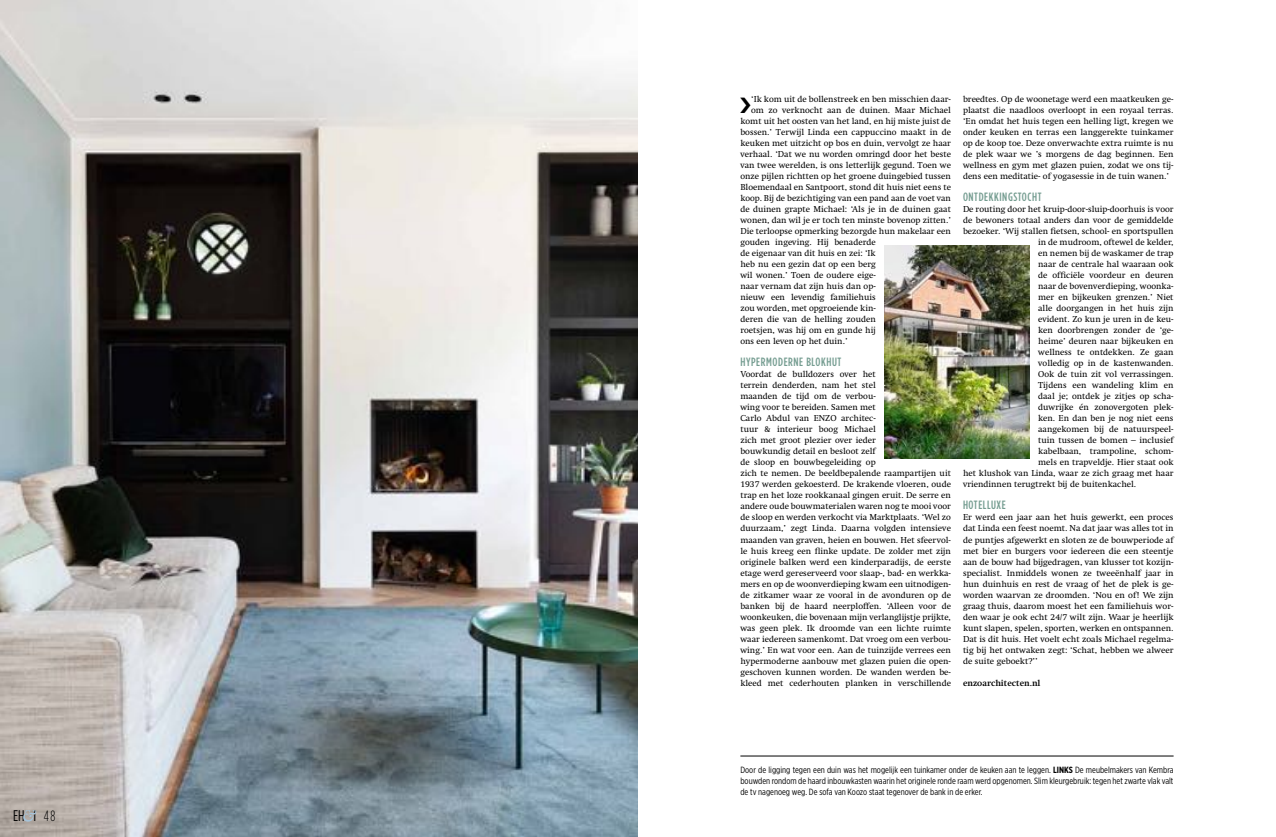
<style>
.page{position:relative;width:1276px;height:837px;background:#fff}
.page>*{position:absolute;margin:0;border:0;box-sizing:border-box;transform-origin:0 0}
.t1{font:15.4px "Gotham Condensed";color:#000}
.t2{font:500 12px "Gotham Condensed";letter-spacing:.05em;color:#749c90}
.t3{font:9px/11px "Gotham X Narrow";color:#000;text-align:justify}
.t4{font:8.8px/11px "Swift LT Pro";color:#000;text-align:justify}
.t5{font:700 8.8px "Swift LT Pro";color:#000}
.s1{font-weight:300;font-size:14.9px}
.s2{font-weight:700}
</style>
<div class="page">
<img style="left:0;top:0;width:638px;height:836px">
<hr style="left:740px;top:755px;width:433px;height:1px;background:#000">
<img style="left:884px;top:245px;width:145px;height:213px">
<svg style="left:23px;top:810px;width:13px;height:11px"></svg>
<h1 class="t1" style="left:13px;top:806px;width:44px">EH I <span class="s1">48</span></h1>
<p class="t4" style="left:751px;top:94px;width:201px">‘Ik kom uit de bollenstreek en ben misschien daar-</p>
<p class="t4" style="left:751px;top:105px;width:201px">om zo verknocht aan de duinen. Maar Michael</p>
<p class="t4" style="left:740px;top:116px;width:212px">komt uit het oosten van het land, en hĳ miste juist de</p>
<p class="t4" style="left:740px;top:127px;width:212px">bossen.’ Terwĳl Linda een cappuccino maakt in de</p>
<p class="t4" style="left:740px;top:138px;width:212px">keuken met uitzicht op bos en duin, vervolgt ze haar</p>
<p class="t4" style="left:740px;top:149px;width:212px">verhaal. ‘Dat we nu worden omringd door het beste</p>
<p class="t4" style="left:740px;top:160px;width:212px">van twee werelden, is ons letterlĳk gegund. Toen we</p>
<p class="t4" style="left:740px;top:171px;width:212px">onze pĳlen richtten op het groene duingebied tussen</p>
<p class="t4" style="left:740px;top:182px;width:212px">Bloemendaal en Santpoort, stond dit huis niet eens te</p>
<p class="t4" style="left:740px;top:193px;width:212px">koop. Bĳ de bezichtiging van een pand aan de voet van</p>
<p class="t4" style="left:740px;top:204px;width:212px">de duinen grapte Michael: ‘Als je in de duinen gaat</p>
<p class="t4" style="left:740px;top:215px;width:212px">wonen, dan wil je er toch ten minste bovenop zitten.’</p>
<p class="t4" style="left:740px;top:226px;width:212px">Die terloopse opmerking bezorgde hun makelaar een</p>
<p class="t4" style="left:740px;top:237px;width:137px">gouden ingeving. Hĳ benaderde</p>
<p class="t4" style="left:740px;top:248px;width:137px">de eigenaar van dit huis en zei: ‘Ik</p>
<p class="t4" style="left:740px;top:259px;width:137px">heb nu een gezin dat op een berg</p>
<p class="t4" style="left:740px;top:270px;width:137px">wil wonen.’ Toen de oudere eige-</p>
<p class="t4" style="left:740px;top:281px;width:137px">naar vernam dat zĳn huis dan op-</p>
<p class="t4" style="left:740px;top:292px;width:137px">nieuw een levendig familiehuis</p>
<p class="t4" style="left:740px;top:303px;width:137px">zou worden, met opgroeiende kin-</p>
<p class="t4" style="left:740px;top:314px;width:137px">deren die van de helling zouden</p>
<p class="t4" style="left:740px;top:325px;width:137px">roetsjen, was hĳ om en gunde hĳ</p>
<p class="t4" style="left:740px;top:336px;width:109px">ons een leven op het duin.’</p>
<h2 class="t2" style="left:740px;top:355px;width:102px">HYPERMODERNE BLOKHUT</h2>
<p class="t4" style="left:740px;top:369px;width:212px;text-align:left">Voordat de bulldozers over het<br>terrein denderden, nam het stel<br>maanden de tĳd om de verbou-<br>wing voor te bereiden. Samen met<br>Carlo Abdul van ENZO architec-<br>tuur &amp; interieur boog Michael<br>zich met groot plezier over ieder<br>bouwkundig detail en besloot zelf<br>de sloop en bouwbegeleiding op<br>zich te nemen. De beeldbepalende raampartĳen uit 1937 werden gekoesterd. De krakende vloeren, oude trap en het loze rookkanaal gingen eruit. De serre en andere oude bouwmaterialen waren nog te mooi voor de sloop en werden verkocht via Marktplaats. ‘Wel zo duurzaam,’ zegt Linda. Daarna volgden intensieve maanden van graven, heien en bouwen. Het sfeervol&shy;le huis kreeg een flinke update. De zolder met zĳn originele balken werd een kinderparadĳs, de eerste etage werd gereserveerd voor slaap-, bad- en werkka&shy;mers en op de woonverdieping kwam een uitnodigen&shy;de zitkamer waar ze vooral in de avonduren op de banken bĳ de haard neerploffen. ‘Alleen voor de woonkeuken, die bovenaan mĳn verlanglĳstje prĳkte, was geen plek. Ik droomde van een lichte ruimte waar iedereen samenkomt. Dat vroeg om een verbou&shy;wing.’ En wat voor een. Aan de tuinzĳde verrees een hypermoderne aanbouw met glazen puien die open&shy;geschoven kunnen worden. De wanden werden be&shy;kleed met cederhouten planken in verschillende</p>
<p class="t4" style="left:963px;top:94px;width:212px">breedtes. Op de woonetage werd een maatkeuken ge&shy;plaatst die naadloos overloopt in een royaal terras. ‘En omdat het huis tegen een helling ligt, kregen we onder keuken en terras een langgerekte tuinkamer op de koop toe. Deze onverwachte extra ruimte is nu de plek waar we ’s morgens de dag beginnen. Een wellness en gym met glazen puien, zodat we ons tĳ&shy;dens een meditatie- of yogasessie in de tuin wanen.’</p>
<h2 class="t2" style="left:963px;top:190px;width:80px">ONTDEKKINGSTOCHT</h2>
<p class="t4" style="left:963px;top:204px;width:212px">De routing door het kruip-door-sluip-doorhuis is voor</p>
<p class="t4" style="left:963px;top:215px;width:212px">de bewoners totaal anders dan voor de gemiddelde</p>
<p class="t4" style="left:963px;top:226px;width:212px">bezoeker. ‘Wĳ stallen fietsen, school- en sportspullen</p>
<p class="t4" style="left:1038px;top:237px;width:137px">in de mudroom, oftewel de kelder,</p>
<p class="t4" style="left:1038px;top:248px;width:137px">en nemen bĳ de waskamer de trap</p>
<p class="t4" style="left:1038px;top:259px;width:137px">naar de centrale hal waaraan ook</p>
<p class="t4" style="left:1038px;top:270px;width:137px">de officiële voordeur en deuren</p>
<p class="t4" style="left:1038px;top:281px;width:137px">naar de bovenverdieping, woonka-</p>
<p class="t4" style="left:1038px;top:292px;width:137px">mer en bĳkeuken grenzen.’ Niet</p>
<p class="t4" style="left:1038px;top:303px;width:137px">alle doorgangen in het huis zĳn</p>
<p class="t4" style="left:1038px;top:314px;width:137px">evident. Zo kun je uren in de keu-</p>
<p class="t4" style="left:1038px;top:325px;width:137px">ken doorbrengen zonder de ‘ge-</p>
<p class="t4" style="left:1038px;top:336px;width:137px">heime’ deuren naar bĳkeuken en</p>
<p class="t4" style="left:1038px;top:347px;width:137px">wellness te ontdekken. Ze gaan</p>
<p class="t4" style="left:1038px;top:358px;width:137px">volledig op in de kastenwanden.</p>
<p class="t4" style="left:1038px;top:369px;width:137px">Ook de tuin zit vol verrassingen.</p>
<p class="t4" style="left:1038px;top:380px;width:137px">Tĳdens een wandeling klim en</p>
<p class="t4" style="left:1038px;top:391px;width:137px">daal je; ontdek je zitjes op scha-</p>
<p class="t4" style="left:1038px;top:402px;width:137px">duwrĳke én zonovergoten plek-</p>
<p class="t4" style="left:1038px;top:413px;width:137px">ken. En dan ben je nog niet eens</p>
<p class="t4" style="left:1038px;top:424px;width:137px">aangekomen bĳ de natuurspeel-</p>
<p class="t4" style="left:1038px;top:435px;width:137px">tuin tussen de bomen – inclusief</p>
<p class="t4" style="left:1038px;top:446px;width:137px">kabelbaan, trampoline, schom-</p>
<p class="t4" style="left:1038px;top:457px;width:137px">mels en trapveldje. Hier staat ook</p>
<p class="t4" style="left:963px;top:468px;width:212px">het klushok van Linda, waar ze zich graag met haar</p>
<p class="t4" style="left:963px;top:479px;width:175px">vriendinnen terugtrekt bĳ de buitenkachel.</p>
<h2 class="t2" style="left:963px;top:498px;width:44px">HOTELLUXE</h2>
<p class="t4" style="left:963px;top:512px;width:212px">Er werd een jaar aan het huis gewerkt, een proces dat Linda een feest noemt. Na dat jaar was alles tot in de puntjes afgewerkt en sloten ze de bouwperiode af met bier en burgers voor iedereen die een steentje aan de bouw had bĳgedragen, van klusser tot kozĳn&shy;specialist. Inmiddels wonen ze tweeënhalf jaar in hun duinhuis en rest de vraag of het de plek is ge&shy;worden waarvan ze droomden. ‘Nou en of! We zĳn graag thuis, daarom moest het een familiehuis wor&shy;den waar je ook echt 24/7 wilt zĳn. Waar je heerlĳk kunt slapen, spelen, sporten, werken en ontspannen.<br>Dat is dit huis. Het voelt echt zoals Michael regelma&shy;tig bĳ het ontwaken zegt: ‘Schat, hebben we alweer de suite geboekt?’’</p>
<p class="t5" style="left:963px;top:677px;width:79px">enzoarchitecten.nl</p>
<p class="t3" style="left:740px;top:763px;width:435px">Door de ligging tegen een duin was het mogelijk een tuinkamer onder de keuken aan te leggen. <span class="s2">LINKS</span> De meubelmakers van Kembra bouwden rondom de haard inbouwkasten waarin het originele ronde raam werd opgenomen. Slim kleurgebruik: tegen het zwarte vlak valt de tv nagenoeg weg. De sofa van Koozo staat tegenover de bank in de erker.</p>
</div>
